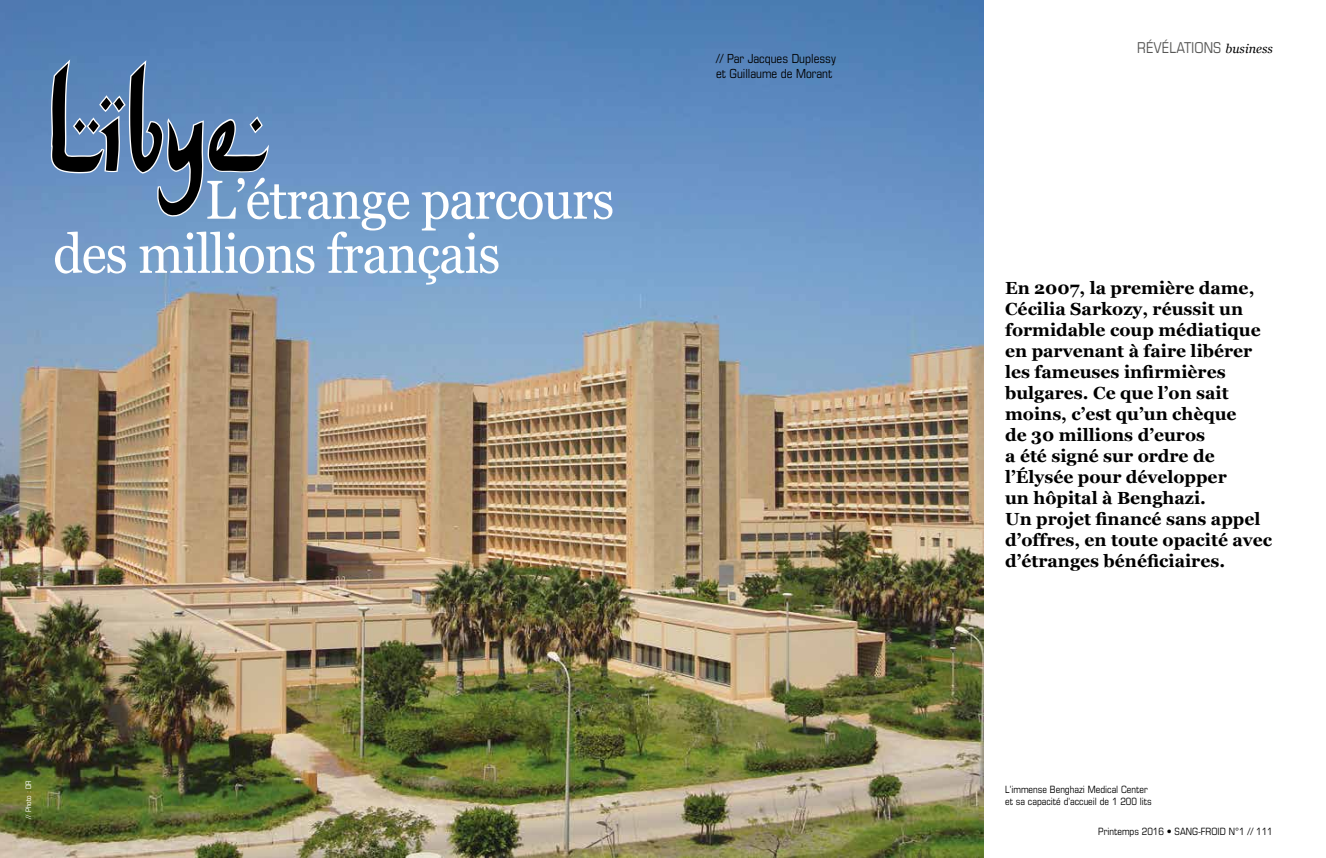
<style>
.page{position:relative;width:1326px;height:858px;background:#fff}
.page>*{position:absolute;margin:0;border:0;box-sizing:border-box;transform-origin:0 0}
.t1{font:italic 500 151.75px "Arab Dances";letter-spacing:-.085em;color:#000;scale:.78 1}
.t2{font:54.5px/54.1px "Georgia";letter-spacing:-.02em;color:#fff;scale:.94 1}
.t3{font:700 17.5px/21px "Georgia";color:#000}
.t4{font:condensed 15px "Eurostile LT Std";color:#575756}
.t5{font:condensed 12.5px/15px "Eurostile LT Std";color:#000}
.t6{font:condensed 10px/12px "Eurostile LT Std";color:#000}
.t7{font:condensed 7.5px "Eurostile LT Std";color:#fff}
.s1{font-family:"Georgia";font-style:italic;font-stretch:normal;font-size:12.5px;color:#000}
</style>
<div class="page">
<img style="left:0;top:0;width:983px;height:857px">
<svg style="left:49px;top:17px;width:222px;height:202px;background:#6d94c3"></svg>
<h1 class="t1" style="left:46px;top:48px;width:292px">Libye</h1>
<p class="t5" style="left:716px;top:50px;width:121px">// Par Jacques Duplessy et Guillaume de Morant</p>
<h2 class="t2" style="left:53px;top:170px;width:598px;text-indent:152px">L’étrange parcours des millions français</h2>
<p class="t7" style="left:24px;top:819px;width:40px;rotate:-90deg">// Photo : DR</p>
<p class="t4" style="left:1136px;top:39px;width:137px">RÉVÉLATIONS <span class="s1">business</span></p>
<p class="t3" style="left:1005px;top:276px;width:268px">En 2007, la première dame,<br>Cécilia Sarkozy, réussit un formidable coup médiatique en parvenant à faire libérer les fameuses infirmières bulgares. Ce que l’on sait moins, c’est qu’un chèque<br>de 30 millions d’euros<br>a été signé sur ordre de l’Élysée pour développer<br>un hôpital à Benghazi.<br>Un projet financé sans appel d’offres, en toute opacité avec d’étranges bénéficiaires.</p>
<p class="t6" style="left:1005px;top:783px;width:148px">L'immense Benghazi Medical Center et sa capacité d'accueil de 1 200 lits</p>
<p class="t6" style="left:1098px;top:825px;width:176px">Printemps 2016 • SANG-FROID N°1 // 111</p>
</div>
